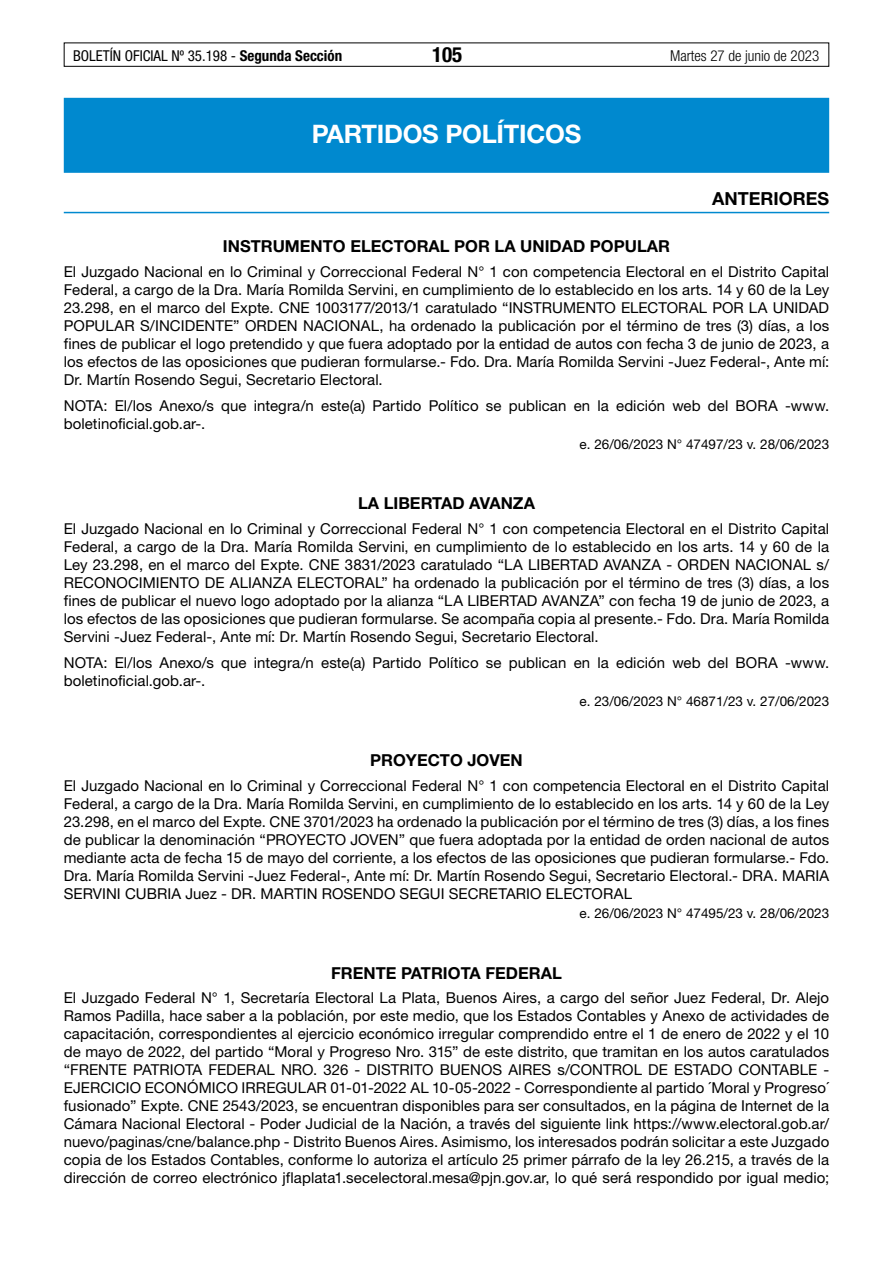
<style>
.page{position:relative;width:893px;height:1263px;background:#fff}
.page>*{position:absolute;margin:0;border:0;box-sizing:border-box;transform-origin:0 0}
.t1{font:700 25.5px "Helvetica Neue LT Std";letter-spacing:-.01em;color:#fff}
.t2{font:700 condensed 21px "Helvetica Neue LT Std";color:#000}
.t3{font:700 18px "Helvetica Neue LT Std";color:#000}
.t4{font:700 16.5px "Helvetica Neue LT Std";color:#000}
.t5{font:15px/18px "Helvetica Neue LT Std";letter-spacing:.005em;color:#000;text-align:justify}
.t6{font:condensed 15px "Helvetica Neue LT Std";color:#000}
.t7{font:300 condensed 15px "Helvetica Neue LT Std";color:#000}
.t8{font:13.5px "Helvetica Neue LT Std";color:#000}
.s1{font-weight:700}
</style>
<div class="page">
<div style="left:64px;top:43px;width:765px;height:24px;border:1px solid #000"></div>
<div style="left:64px;top:98px;width:765px;height:75px;background:#0089cf"></div>
<hr style="left:64px;top:212px;width:765px;height:1px;background:#0089cf">
<p class="t6" style="left:73px;top:47px;width:271px">BOLETÍN OFICIAL Nº 35.198 - <span class="s1">Segunda Sección</span></p>
<h2 class="t2" style="left:432px;top:42px;width:32px">105</h2>
<p class="t7" style="left:670px;top:47px;width:151px">Martes 27 de junio de 2023</p>
<h1 class="t1" style="left:312px;top:118px;width:271px">PARTIDOS POLÍTICOS</h1>
<p class="t3" style="left:712px;top:187px;width:118px">ANTERIORES</p>
<p class="t4" style="left:223px;top:236px;width:449px">INSTRUMENTO ELECTORAL POR LA UNIDAD POPULAR</p>
<p class="t5" style="left:64px;top:262px;width:767px">El Juzgado Nacional en lo Criminal y Correccional Federal N° 1 con competencia Electoral en el Distrito Capital Federal, a cargo de la Dra. María Romilda Servini, en cumplimiento de lo establecido en los arts. 14 y 60 de la Ley 23.298, en el marco del Expte. CNE 1003177/2013/1 caratulado “INSTRUMENTO ELECTORAL POR LA UNIDAD POPULAR S/INCIDENTE” ORDEN NACIONAL, ha ordenado la publicación por el término de tres (3) días, a los fines de publicar el logo pretendido y que fuera adoptado por la entidad de autos con fecha 3 de junio de 2023, a los efectos de las oposiciones que pudieran formularse.- Fdo. Dra. María Romilda Servini -Juez Federal-, Ante mí:<br>Dr. Martín Rosendo Segui, Secretario Electoral.</p>
<p class="t5" style="left:64px;top:397px;width:767px">NOTA: El/los Anexo/s que integra/n este(a) Partido Político se publican en la edición web del BORA -www. boletinoficial.gob.ar-.</p>
<p class="t8" style="left:580px;top:436px;width:251px">e. 26/06/2023 N° 47497/23 v. 28/06/2023</p>
<p class="t4" style="left:358px;top:493px;width:178px">LA LIBERTAD AVANZA</p>
<p class="t5" style="left:64px;top:519px;width:767px">El Juzgado Nacional en lo Criminal y Correccional Federal N° 1 con competencia Electoral en el Distrito Capital Federal, a cargo de la Dra. María Romilda Servini, en cumplimiento de lo establecido en los arts. 14 y 60 de la Ley 23.298, en el marco del Expte. CNE 3831/2023 caratulado “LA LIBERTAD AVANZA - ORDEN NACIONAL s/ RECONOCIMIENTO DE ALIANZA ELECTORAL” ha ordenado la publicación por el término de tres (3) días, a los fines de publicar el nuevo logo adoptado por la alianza “LA LIBERTAD AVANZA” con fecha 19 de junio de 2023, a los efectos de las oposiciones que pudieran formularse. Se acompaña copia al presente.- Fdo. Dra. María Romilda Servini -Juez Federal-, Ante mí: Dr. Martín Rosendo Segui, Secretario Electoral.</p>
<p class="t5" style="left:64px;top:654px;width:767px">NOTA: El/los Anexo/s que integra/n este(a) Partido Político se publican en la edición web del BORA -www. boletinoficial.gob.ar-.</p>
<p class="t8" style="left:580px;top:693px;width:251px">e. 23/06/2023 N° 46871/23 v. 27/06/2023</p>
<p class="t4" style="left:370px;top:750px;width:154px">PROYECTO JOVEN</p>
<p class="t5" style="left:64px;top:776px;width:767px">El Juzgado Nacional en lo Criminal y Correccional Federal N° 1 con competencia Electoral en el Distrito Capital Federal, a cargo de la Dra. María Romilda Servini, en cumplimiento de lo establecido en los arts. 14 y 60 de la Ley 23.298, en el marco del Expte. CNE 3701/2023 ha ordenado la publicación por el término de tres (3) días, a los fines de publicar la denominación “PROYECTO JOVEN” que fuera adoptada por la entidad de orden nacional de autos mediante acta de fecha 15 de mayo del corriente, a los efectos de las oposiciones que pudieran formularse.- Fdo.<br>Dra. María Romilda Servini -Juez Federal-, Ante mí: Dr. Martín Rosendo Segui, Secretario Electoral.- DRA. MARIA SERVINI CUBRIA Juez - DR. MARTIN ROSENDO SEGUI SECRETARIO ELECTORAL</p>
<p class="t8" style="left:580px;top:905px;width:251px">e. 26/06/2023 N° 47495/23 v. 28/06/2023</p>
<p class="t4" style="left:331px;top:962px;width:232px">FRENTE PATRIOTA FEDERAL</p>
<p class="t5" style="left:64px;top:988px;width:767px">El Juzgado Federal N° 1, Secretaría Electoral La Plata, Buenos Aires, a cargo del señor Juez Federal, Dr. Alejo Ramos Padilla, hace saber a la población, por este medio, que los Estados Contables y Anexo de actividades de capacitación, correspondientes al ejercicio económico irregular comprendido entre el 1 de enero de 2022 y el 10 de mayo de 2022, del partido “Moral y Progreso Nro. 315” de este distrito, que tramitan en los autos caratulados “FRENTE PATRIOTA FEDERAL NRO. 326 - DISTRITO BUENOS AIRES s/CONTROL DE ESTADO CONTABLE - EJERCICIO ECONÓMICO IRREGULAR 01-01-2022 AL 10-05-2022 - Correspondiente al partido ´Moral y Progreso´ fusionado” Expte. CNE 2543/2023, se encuentran disponibles para ser consultados, en la página de Internet de la Cámara Nacional Electoral - Poder Judicial de la Nación, a través del siguiente link https://www.electoral.gob.ar/ nuevo/paginas/cne/balance.php - Distrito Buenos Aires. Asimismo, los interesados podrán solicitar a este Juzgado copia de los Estados Contables, conforme lo autoriza el artículo 25 primer párrafo de la ley 26.215, a través de la dirección de correo electrónico jflaplata1.secelectoral.mesa@pjn.gov.ar, lo qué será respondido por igual medio;</p>
</div>
